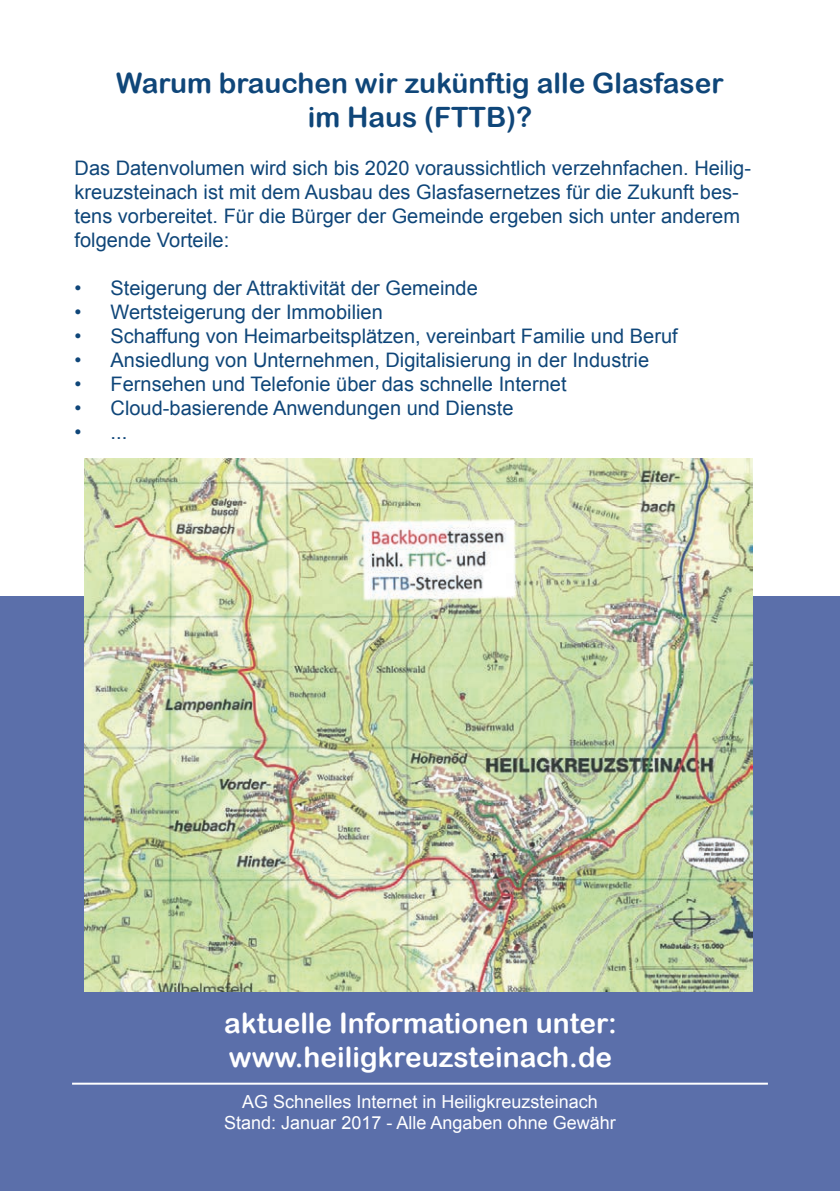
<style>
.page{position:relative;width:840px;height:1191px;background:#fff}
.page>*{position:absolute;margin:0;border:0;box-sizing:border-box;transform-origin:0 0}
.t1{font:28px/33.6px "Arial Rounded MT Bold";color:#fff}
.t2{font:28px/33.6px "Arial Rounded MT Bold";color:#0f4679;text-align:center}
.t3{font:20px/24px "Arial";color:#0f4679}
.t4{font:18px/21.6px "Arial";color:#fff;text-align:center}
</style>
<div class="page">
<div style="left:0;top:595px;width:839px;height:596px;background:#5b6faa"></div>
<hr style="left:72px;top:1082px;width:695px;height:2px;background:#fff">
<img style="left:84px;top:458px;width:668px;height:533px">
<h1 class="t2" style="left:116px;top:66px;width:608px">Warum brauchen wir zukünftig alle Glasfaser im Haus (FTTB)?</h1>
<p class="t3" style="left:74px;top:156px;width:677px">Das Datenvolumen wird sich bis 2020 voraussichtlich verzehnfachen. Heilig&shy;kreuzsteinach ist mit dem Ausbau des Glasfasernetzes für die Zukunft bes&shy;tens vorbereitet. Für die Bürger der Gemeinde ergeben sich unter anderem folgende Vorteile:</p>
<p class="t3" style="left:74px;top:276px;width:404px">• Steigerung der Attraktivität der Gemeinde</p>
<p class="t3" style="left:74px;top:300px;width:309px">• Wertsteigerung der Immobilien</p>
<p class="t3" style="left:74px;top:324px;width:604px">• Schaffung von Heimarbeitsplätzen, vereinbart Familie und Beruf</p>
<p class="t3" style="left:74px;top:348px;width:575px">• Ansiedlung von Unternehmen, Digitalisierung in der Industrie</p>
<p class="t3" style="left:74px;top:372px;width:493px">• Fernsehen und Telefonie über das schnelle Internet</p>
<p class="t3" style="left:74px;top:396px;width:440px">• Cloud-basierende Anwendungen und Dienste</p>
<p class="t3" style="left:74px;top:420px;width:54px">• ...</p>
<h1 class="t1" style="left:224px;top:1006px;width:394px">aktuelle Informationen unter: www.heiligkreuzsteinach.de</h1>
<p class="t4" style="left:224px;top:1090px;width:393px">AG Schnelles Internet in Heiligkreuzsteinach<br>Stand: Januar 2017 - Alle Angaben ohne Gewähr</p>
</div>
